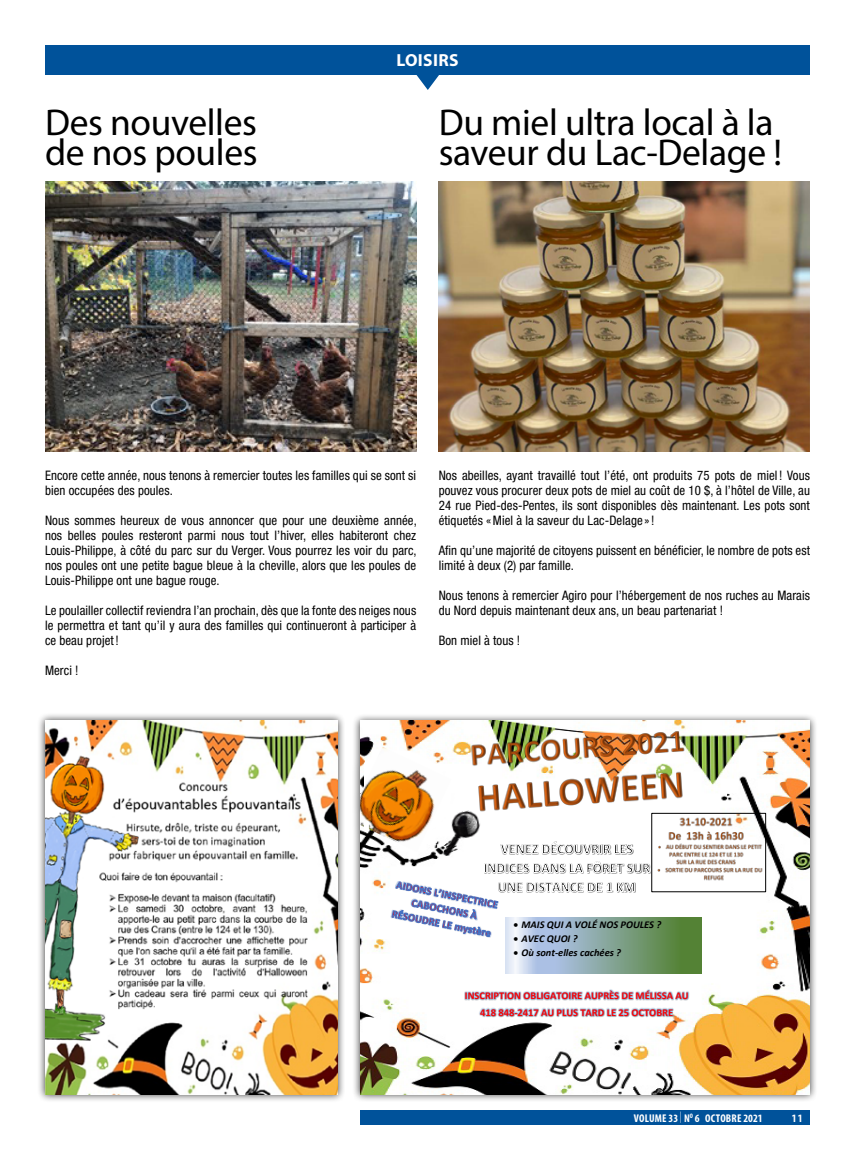
<style>
.page{position:relative;width:855px;height:1170px;background:#fff}
.page>*{position:absolute;margin:0;border:0;box-sizing:border-box;transform-origin:0 0}
.t1{font:37.5px/30px "Myriad Pro";letter-spacing:-.01em;color:#000}
.t2{font:700 17.5px "Myriad Pro";letter-spacing:.02em;color:#fff}
.t3{font:condensed 13.12px/15px "Helvetica Neue";letter-spacing:.005em;color:#000}
.t4{font:700 condensed 11.25px "Myriad Pro";letter-spacing:.02em;color:#fff}
.t5{font:700 10.38px/16.5px "Calibri";color:#f00;text-align:center}
.t6{font:italic 700 10.38px "Calibri";color:#000}
.s1{font-weight:300}
</style>
<div class="page">
<div style="left:360px;top:1110px;width:450px;height:15px;background:#00529a"></div>
<svg style="left:45px;top:45px;width:765px;height:45px"></svg>
<div style="left:352px;top:713px;width:466px;height:389px;background:#000;opacity:.75"></div>
<img style="left:360px;top:721px;width:450px;height:374px">
<img style="left:422px;top:853px;width:43px;height:8px">
<img style="left:488px;top:837px;width:2px;height:24px">
<img style="left:435px;top:837px;width:30px;height:20px">
<img style="left:442px;top:849px;width:23px;height:8px">
<img style="left:465px;top:837px;width:23px;height:24px">
<div style="left:433px;top:877px;width:266px;height:93px;background:#fff"></div>
<img style="left:434px;top:721px;width:291px;height:116px">
<img style="left:646px;top:815px;width:118px;height:70px">
<svg style="left:505px;top:917px;width:197px;height:57px;background:#86a690"></svg>
<img style="left:373px;top:877px;width:112px;height:97px">
<img style="left:373px;top:974px;width:112px;height:22px">
<img style="left:485px;top:970px;width:20px;height:18px">
<img style="left:457px;top:988px;width:248px;height:22px">
<img style="left:473px;top:1001px;width:214px;height:20px">
<img style="left:360px;top:747px;width:5px;height:72px">
<img style="left:360px;top:819px;width:57px;height:33px">
<img style="left:417px;top:842px;width:34px;height:10px">
<img style="left:404px;top:852px;width:41px;height:1px">
<img style="left:365px;top:745px;width:92px;height:97px">
<img style="left:501px;top:854px;width:132px;height:1px">
<svg style="left:501px;top:842px;width:132px;height:12px"></svg>
<svg style="left:392px;top:861px;width:258px;height:77px"></svg>
<div style="left:652px;top:813px;width:114px;height:79px;border:1px solid #000"></div>
<div style="left:37px;top:712px;width:308px;height:391px;background:#000;opacity:.75"></div>
<img style="left:45px;top:720px;width:293px;height:375px">
<img style="left:45px;top:181px;width:371px;height:270px">
<img style="left:439px;top:181px;width:371px;height:270px">
<h1 class="t1" style="left:45px;top:107px;width:214px">Des nouvelles de nos poules</h1>
<h2 class="t2" style="left:396px;top:48px;width:64px">LOISIRS</h2>
<h1 class="t1" style="left:439px;top:107px;width:345px">Du miel ultra local à la saveur du Lac-Delage !</h1>
<p class="t3" style="left:45px;top:468px;width:373px">Encore cette année, nous tenons à remercier toutes les familles qui se sont si bien occupées des poules.</p>
<p class="t3" style="left:45px;top:513px;width:373px;text-align:justify">Nous sommes heureux de vous annoncer que pour une deuxième année, nos belles poules resteront parmi nous tout l’hiver, elles habiteront chez Louis-Philippe, à côté du parc sur du Verger. Vous pourrez les voir du parc, nos poules ont une petite bague bleue à la cheville, alors que les poules de Louis-Philippe ont une bague rouge.</p>
<p class="t3" style="left:45px;top:603px;width:373px;text-align:justify">Le poulailler collectif reviendra l’an prochain, dès que la fonte des neiges nous le permettra et tant qu’il y aura des familles qui continueront à participer à ce beau projet !</p>
<p class="t3" style="left:45px;top:663px;width:35px">Merci !</p>
<p class="t3" style="left:439px;top:468px;width:373px;text-align:justify">Nos abeilles, ayant travaillé tout l’été, ont produits 75 pots de miel ! Vous pouvez vous procurer deux pots de miel au coût de 10 $, à l’hôtel de Ville, au 24 rue Pied-des-Pentes, ils sont disponibles dès maintenant. Les pots sont étiquetés «Miel à la saveur du Lac-Delage »!</p>
<p class="t3" style="left:439px;top:543px;width:373px">Afin qu’une majorité de citoyens puissent en bénéficier, le nombre de pots est limité à deux (2) par famille.</p>
<p class="t3" style="left:439px;top:588px;width:373px">Nous tenons à remercier Agiro pour l’hébergement de nos ruches au Marais du Nord depuis maintenant deux ans, un beau partenariat !</p>
<p class="t3" style="left:439px;top:633px;width:83px">Bon miel à tous !</p>
<p class="t6" style="left:514px;top:917px;width:149px">• MAIS QUI A VOLÉ NOS POULES ?</p>
<p class="t6" style="left:514px;top:931px;width:65px">• AVEC QUOI ?</p>
<p class="t6" style="left:514px;top:946px;width:109px">• Où sont-elles cachées ?</p>
<p class="t5" style="left:465px;top:987px;width:225px">INSCRIPTION OBLIGATOIRE AUPRÈS DE MÉLISSA AU<br>418 848-2417 AU PLUS TARD LE 25 OCTOBRE</p>
<p class="t4" style="left:634px;top:1112px;width:130px">VOLUME 33 <span class="s1">|</span> N<sup>O</sup> 6 OCTOBRE 2021</p>
<p class="t4" style="left:792px;top:1112px;width:12px">11</p>
</div>
